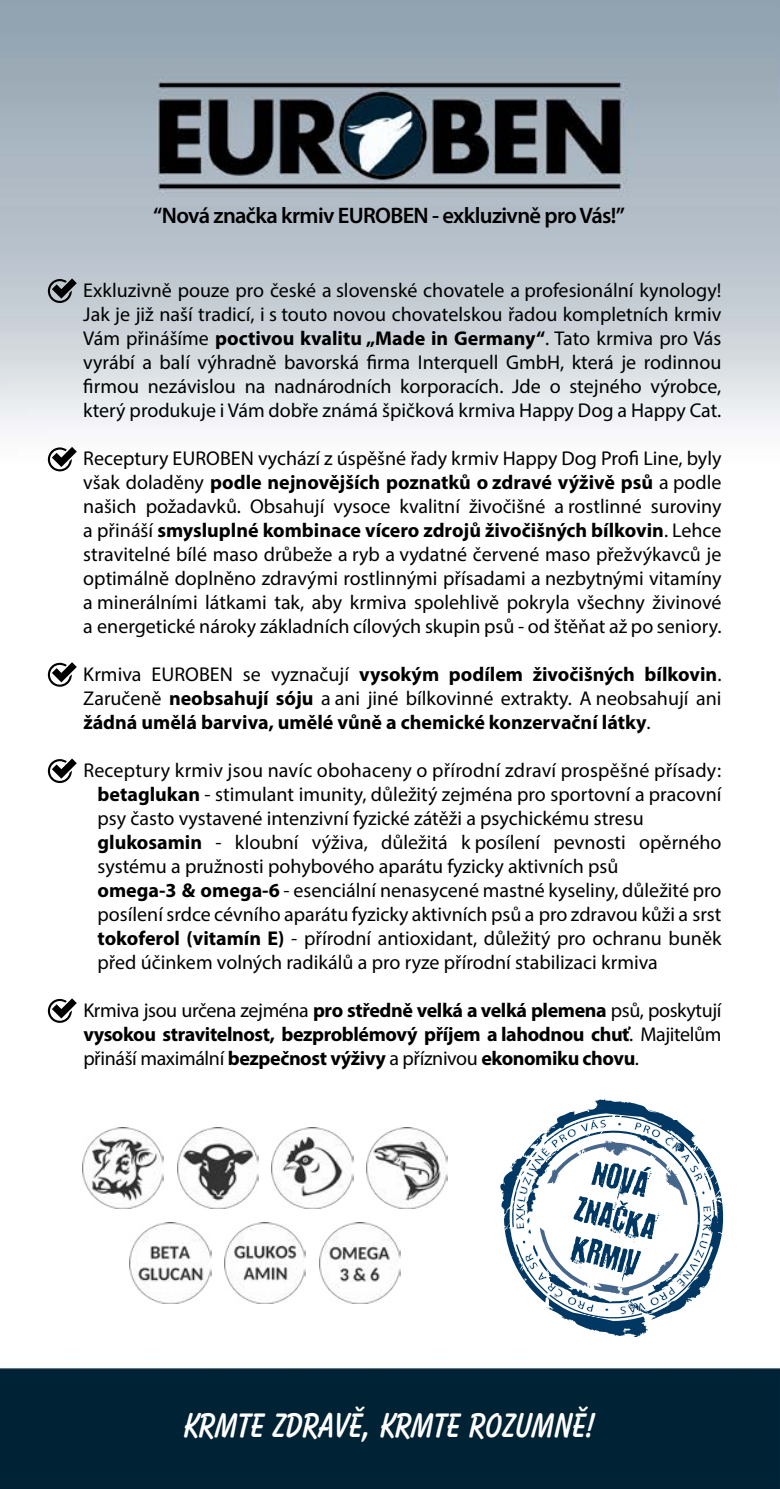
<style>
.page{position:relative;width:780px;height:1489px;background:#fff}
.page>*{position:absolute;margin:0;border:0;box-sizing:border-box;transform-origin:0 0}
.t1{font:700 35px "Balloon AT";color:#fff}
.t2{font:600 22.5px "Myriad Pro";letter-spacing:-.03em;color:#000}
.t3{font:20px/24px "Myriad Pro";color:#000;text-align:justify}
.t4{font:700 20px/24px "Myriad Pro";letter-spacing:-.01em;color:#000;text-align:justify}
.s1{font-weight:700}
.s2{font-weight:400}
</style>
<div class="page">
<img style="left:0;top:0;width:779px;height:1488px">
<svg style="left:48px;top:278px;width:29px;height:25px"></svg>
<svg style="left:48px;top:447px;width:29px;height:24px"></svg>
<svg style="left:48px;top:662px;width:29px;height:24px"></svg>
<svg style="left:48px;top:758px;width:29px;height:25px"></svg>
<svg style="left:48px;top:998px;width:29px;height:24px"></svg>
<img style="left:130px;top:1222px;width:81px;height:81px">
<img style="left:224px;top:1222px;width:82px;height:81px">
<img style="left:319px;top:1222px;width:81px;height:81px">
<img style="left:83px;top:1127px;width:81px;height:81px">
<img style="left:177px;top:1127px;width:81px;height:81px">
<img style="left:272px;top:1127px;width:81px;height:81px">
<img style="left:366px;top:1127px;width:81px;height:81px">
<svg style="left:500px;top:1098px;width:223px;height:238px"></svg>
<svg style="left:516px;top:1119px;width:195px;height:195px"></svg>
<p class="t2" style="left:153px;top:201px;width:473px">“Nová značka krmiv EUROBEN - exkluzivně pro Vás!”</p>
<p class="t3" style="left:83px;top:278px;width:639px">Exkluzivně pouze pro české a slovenské chovatele a profesionální kynology!<br>Jak je již naší tradicí, i s touto novou chovatelskou řadou kompletních krmiv Vám přinášíme <span class="s1">poctivou kvalitu „Made in Germany“</span>. Tato krmiva pro Vás vyrábí a balí výhradně bavorská firma Interquell GmbH, která je rodinnou firmou nezávislou na nadnárodních korporacích. Jde o stejného výrobce, který produkuje i Vám dobře známá špičková krmiva Happy Dog a Happy Cat.</p>
<p class="t3" style="left:83px;top:446px;width:639px">Receptury EUROBEN vychází z úspěšné řady krmiv Happy Dog Profi Line, byly však doladěny <span class="s1">podle nejnovějších poznatků o zdravé výživě psů</span> a podle našich požadavků. Obsahují vysoce kvalitní živočišné a rostlinné suroviny a přináší <span class="s1">smysluplné kombinace vícero zdrojů živočišných bílkovin</span>. Lehce stravitelné bílé maso drůbeže a ryb a vydatné červené maso přežvýkavců je optimálně doplněno zdravými rostlinnými přísadami a nezbytnými vitamíny a minerálními látkami tak, aby krmiva spolehlivě pokryla všechny živinové a energetické nároky základních cílových skupin psů - od štěňat až po seniory.</p>
<p class="t4" style="left:83px;top:661px;width:639px"><span class="s2">Krmiva EUROBEN se vyznačují</span> vysokým podílem živočišných bílkovin<span class="s2">.<br>Zaručeně</span> neobsahují sóju <span class="s2">a ani jiné bílkovinné extrakty. A neobsahují ani </span>žádná umělá barviva, umělé vůně a chemické konzervační látky<span class="s2">.</span></p>
<p class="t3" style="left:97px;top:758px;width:625px;text-align:left;text-indent:-14px">Receptury krmiv jsou navíc obohaceny o přírodní zdraví prospěšné přísady: <span class="s1">betaglukan</span> - stimulant imunity, důležitý zejména pro sportovní a pracovní psy často vystavené intenzivní fyzické zátěži a psychickému stresu <span class="s1">glukosamin</span> - kloubní výživa, důležitá k posílení pevnosti opěrného systému a pružnosti pohybového aparátu fyzicky aktivních psů<br><span class="s1">omega-3 &amp; omega-6</span> - esenciální nenasycené mastné kyseliny, důležité pro posílení srdce cévního aparátu fyzicky aktivních psů a pro zdravou kůži a srst <span class="s1">tokoferol (vitamín E)</span> - přírodní antioxidant, důležitý pro ochranu buněk před účinkem volných radikálů a pro ryze přírodní stabilizaci krmiva</p>
<p class="t4" style="left:83px;top:997px;width:639px"><span class="s2">Krmiva jsou určena zejména</span> pro středně velká a velká plemena <span class="s2">psů, poskytují </span>vysokou stravitelnost, bezproblémový příjem a lahodnou chuť<span class="s2">. Majitelům přináší maximální</span> bezpečnost výživy <span class="s2">a příznivou</span> ekonomiku chovu<span class="s2">.</span></p>
<h1 class="t1" style="left:184px;top:1404px;width:413px">KRMTE ZDRAVĚ, KRMTE ROZUMNĚ!</h1>
</div>
